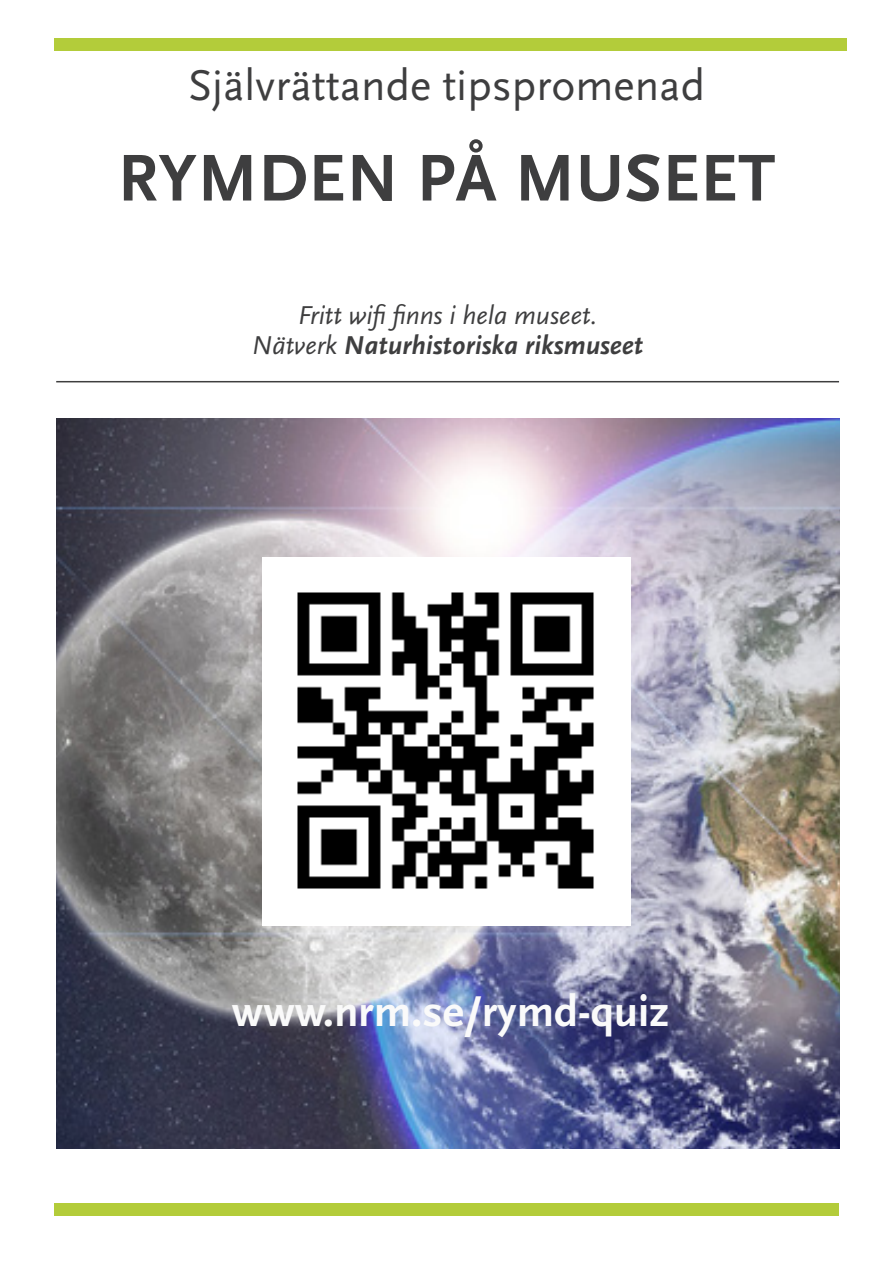
<style>
.page{position:relative;width:893px;height:1263px;background:#fff}
.page>*{position:absolute;margin:0;border:0;box-sizing:border-box;transform-origin:0 0}
.t1{font:700 69px "Scala Sans Pro";letter-spacing:.01em;color:#3e3e3f}
.t2{font:45px "Scala Sans Pro";color:#3e3e3f}
.t3{font:700 45px "Scala Sans Pro";color:#fafafa}
.t4{font:italic 700 27px "Scala Sans Pro";color:#3e3e3f}
.t5{font:italic 27px "Scala Sans Pro";color:#3e3e3f}
.s1{font-weight:400}
</style>
<div class="page">
<div style="left:54px;top:1203px;width:785px;height:13px;background:#b3cc3a"></div>
<div style="left:54px;top:38px;width:792px;height:13px;background:#b3cc3a"></div>
<img style="left:56px;top:418px;width:783px;height:730px">
<img style="left:263px;top:557px;width:367px;height:368px">
<hr style="left:56px;top:381px;width:783px;height:1px;background:#3e3e3f">
<p class="t2" style="left:188px;top:59px;width:518px">Självrättande tipspromenad</p>
<p class="t1" style="left:118px;top:137px;width:659px">RYMDEN PÅ MUSEET</p>
<p class="t5" style="left:298px;top:300px;width:301px">Fritt wifi finns i hela museet.</p>
<p class="t4" style="left:252px;top:330px;width:393px"><span class="s1">Nätverk</span> Naturhistoriska riksmuseet</p>
<p class="t3" style="left:232px;top:985px;width:438px">www.nrm.se/rymd-quiz</p>
</div>
